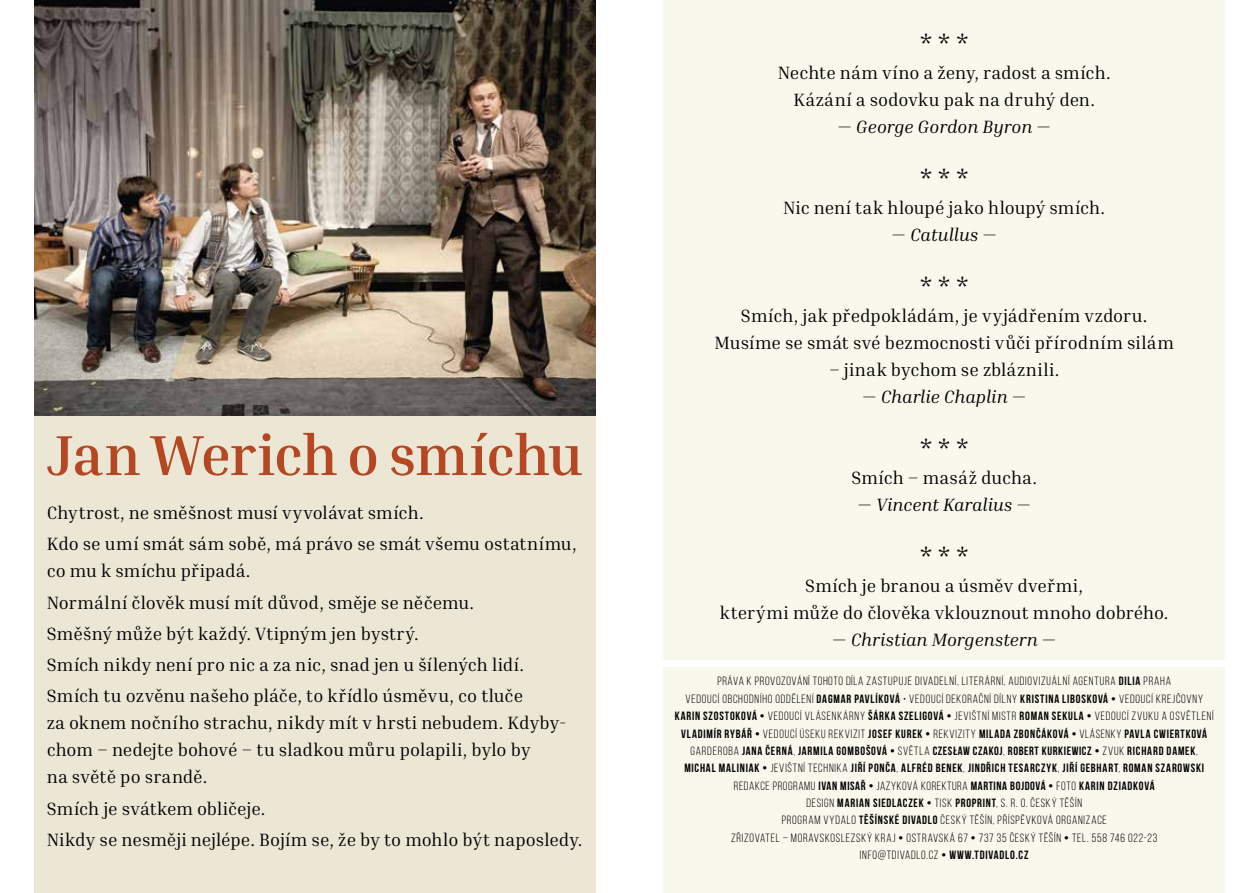
<style>
.page{position:relative;width:1259px;height:893px;background:#fff}
.page>*{position:absolute;margin:0;border:0;box-sizing:border-box;transform-origin:0 0}
.t1{font:700 57px "Inria Serif";letter-spacing:-.015em;color:#b54723}
.t2{font:27px "Inria Serif";color:#000}
.t3{font:18px/31.2px "Inria Serif";color:#000}
.t4{font:italic 18px "Inria Serif";color:#000}
.t5{font:12px/17.4px "Bebas Neue";letter-spacing:.065em;color:#000;text-align:center}
.s1{font-style:normal}
.s2{font-weight:700}
</style>
<div class="page">
<div style="left:663px;top:668px;width:562px;height:225px;background:#f9f8ed"></div>
<div style="left:663px;top:0;width:562px;height:659px;background:#f9f8ed"></div>
<img style="left:34px;top:0;width:561px;height:417px">
<div style="left:34px;top:417px;width:561px;height:476px;background:#ece7d5"></div>
<h1 class="t1" style="left:47px;top:419px;width:537px">Jan Werich o smíchu</h1>
<h3 class="t3" style="left:47px;top:497px;width:531px">Chytrost, ne směšnost musí vyvolávat smích.<br>Kdo se umí smát sám sobě, má právo se smát všemu ostatnímu,</h3>
<h3 class="t3" style="left:47px;top:555px;width:479px">co mu k smíchu připadá.<br>Normální člověk musí mít důvod, směje se něčemu.<br>Směšný může být každý. Vtipným jen bystrý.<br>Smích nikdy není pro nic a za nic, snad jen u šílených lidí.<br>Smích tu ozvěnu našeho pláče, to křídlo úsměvu, co tluče</h3>
<h3 class="t3" style="left:47px;top:709px;width:521px;line-height:27px">za oknem nočního strachu, nikdy mít v hrsti nebudem. Kdyby&shy;chom – nedejte bohové – tu sladkou můru polapili, bylo by<br>na světě po srandě.</h3>
<h3 class="t3" style="left:47px;top:792px;width:537px">Smích je svátkem obličeje.<br>Nikdy se nesměji nejlépe. Bojím se, že by to mohlo být naposledy.</h3>
<h2 class="t2" style="left:920px;top:25px;width:50px">* * *</h2>
<h3 class="t3" style="left:778px;top:58px;width:334px;line-height:27px;text-align:center">Nechte nám víno a ženy, radost a smích.<br>Kázání a sodovku pak na druhý den.</h3>
<h3 class="t4" style="left:837px;top:115px;width:215px"><span class="s1">—</span> George Gordon Byron <span class="s1">—</span></h3>
<h2 class="t2" style="left:920px;top:160px;width:50px">* * *</h2>
<h3 class="t3" style="left:783px;top:191px;width:323px">Nic není tak hloupé jako hloupý smích.</h3>
<h3 class="t4" style="left:891px;top:223px;width:107px"><span class="s1">—</span> Catullus <span class="s1">—</span></h3>
<h2 class="t2" style="left:920px;top:268px;width:50px">* * *</h2>
<h3 class="t3" style="left:714px;top:301px;width:461px;line-height:27px;text-align:center">Smích, jak předpokládám, je vyjádřením vzdoru.<br>Musíme se smát své bezmocnosti vůči přírodním silám</h3>
<h3 class="t3" style="left:829px;top:353px;width:232px">– jinak bychom se zbláznili.</h3>
<h3 class="t4" style="left:862px;top:385px;width:166px"><span class="s1">—</span> Charlie Chaplin <span class="s1">—</span></h3>
<h2 class="t2" style="left:920px;top:430px;width:50px">* * *</h2>
<h3 class="t3" style="left:851px;top:461px;width:187px">Smích – masáž ducha.</h3>
<h3 class="t4" style="left:857px;top:493px;width:175px"><span class="s1">—</span> Vincent Karalius <span class="s1">—</span></h3>
<h2 class="t2" style="left:920px;top:538px;width:50px">* * *</h2>
<h3 class="t3" style="left:720px;top:571px;width:450px;line-height:27px;text-align:center">Smích je branou a úsměv dveřmi,<br>kterými může do člověka vklouznout mnoho dobrého.</h3>
<h3 class="t4" style="left:832px;top:628px;width:226px"><span class="s1">—</span> Christian Morgenstern <span class="s1">—</span></h3>
<p class="t5" style="left:674px;top:672px;width:540px">PRÁVA K PROVOZOVÁNÍ TOHOTO DÍLA ZASTUPUJE DIVADELNÍ, LITERÁRNÍ, AUDIOVIZUÁLNÍ AGENTURA <span class="s2">DILIA</span> PRAHA<br>VEDOUCÍ OBCHODNÍHO ODDĚLENÍ <span class="s2">DAGMAR PAVLÍKOVÁ</span> • VEDOUCÍ DEKORAČNÍ DÍLNY <span class="s2">KRISTINA LIBOSKOVÁ •</span> VEDOUCÍ KREJČOVNY <span class="s2">KARIN SZOSTOKOVÁ •</span> VEDOUCÍ VLÁSENKÁRNY <span class="s2">ŠÁRKA SZELIGOVÁ •</span> JEVIŠTNÍ MISTR <span class="s2">ROMAN SEKULA •</span> VEDOUCÍ ZVUKU A OSVĚTLENÍ <span class="s2">VLADIMÍR RYBÁŘ •</span> VEDOUCÍ ÚSEKU REKVIZIT <span class="s2">JOSEF KUREK •</span> REKVIZITY <span class="s2">MILADA ZBONČÁKOVÁ •</span> VLÁSENKY <span class="s2">PAVLA CWIERTKOVÁ </span>GARDEROBA <span class="s2">JANA ČERNÁ</span>, <span class="s2">JARMILA GOMBOŠOVÁ •</span> SVĚTLA <span class="s2">CZESŁAW CZAKOJ</span>, <span class="s2">ROBERT KURKIEWICZ •</span> ZVUK <span class="s2">RICHARD DAMEK</span>, <span class="s2">MICHAL MALINIAK •</span> JEVIŠTNÍ TECHNIKA <span class="s2">JIŘÍ PONČA</span>, <span class="s2">ALFRÉD BENEK</span>, <span class="s2">JINDŘICH TESARCZYK</span>, <span class="s2">JIŘÍ GEBHART</span>, <span class="s2">ROMAN SZAROWSKI </span>REDAKCE PROGRAMU <span class="s2">IVAN MISAŘ •</span> JAZYKOVÁ KOREKTURA <span class="s2">MARTINA BOJDOVÁ •</span> FOTO <span class="s2">KARIN DZIADKOVÁ<br></span>DESIGN <span class="s2">MARIAN SIEDLACZEK •</span> TISK <span class="s2">PROPRINT</span>, S. R. O. ČESKÝ TĚŠÍN<br>PROGRAM VYDALO <span class="s2">TĚŠÍNSKÉ DIVADLO</span> ČESKÝ TĚŠÍN, PŘÍSPĚVKOVÁ ORGANIZACE<br>ZŘIZOVATEL – MORAVSKOSLEZSKÝ KRAJ <span class="s2">•</span> OSTRAVSKÁ 67 <span class="s2">•</span> 737 35 ČESKÝ TĚŠÍN <span class="s2">•</span> TEL. 558 746 022-23<br>INFO@TDIVADLO.CZ <span class="s2">• WWW.TDIVADLO.CZ</span></p>
</div>
